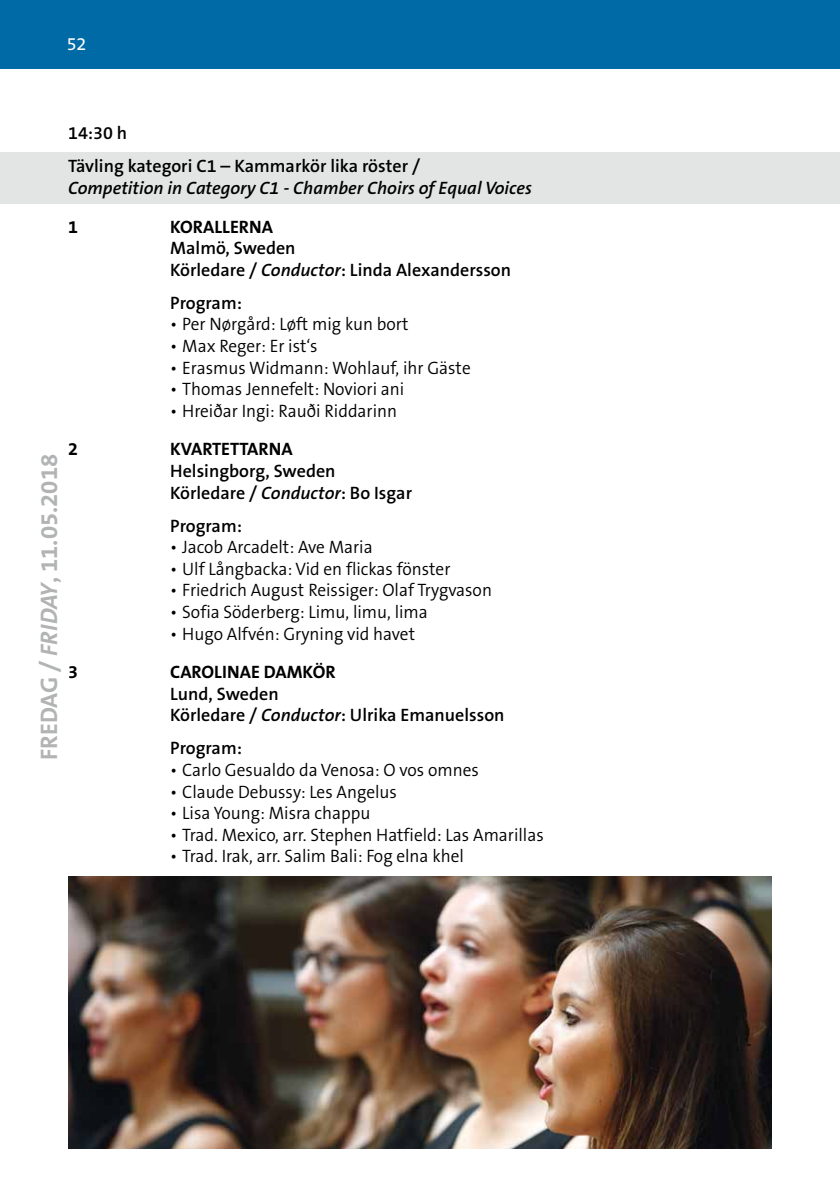
<style>
.page{position:relative;width:840px;height:1191px;background:#fff}
.page>*{position:absolute;margin:0;border:0;box-sizing:border-box;transform-origin:0 0}
.t1{font:700 24px "The Sans B7";color:#b1b3b4}
.t2{font:300 18px "The Sans B4";color:#000;scale:.96 1}
.t3{font:600 18px/21.6px "The Sans B6";color:#000}
.t4{font:italic 600 18px "The Sans B6";color:#000}
.t5{font:700 18px "The Sans B7";color:#000}
.t6{font:18px "The Sans B5 Plain";color:#fff}
.s1{font-style:italic}
</style>
<div class="page">
<div style="left:0;top:0;width:839px;height:68px;background:#006aa7"></div>
<div style="left:0;top:153px;width:839px;height:51px;background:#e3e4e4"></div>
<img style="left:68px;top:876px;width:703px;height:272px">
<hr style="left:839px;top:386px;width:1px;height:51px;background:#e3e4e4">
<p class="t6" style="left:67px;top:35px;width:21px">52</p>
<p class="t3" style="left:68px;top:117px;width:353px;line-height:33px">14:30 h<br>Tävling kategori C1 – Kammarkör lika röster /</p>
<p class="t4" style="left:68px;top:178px;width:465px">Competition in Category C1 - Chamber Choirs of Equal Voices</p>
<p class="t5" style="left:68px;top:217px;width:11px">1</p>
<p class="t5" style="left:170px;top:217px;width:104px">KORALLERNA</p>
<p class="t3" style="left:170px;top:238px;width:342px">Malmö, Sweden<br>Körledare / <span class="s1">Conductor</span>: Linda Alexandersson</p>
<p class="t3" style="left:170px;top:292px;width:73px">Program:</p>
<p class="t2" style="left:170px;top:315px;width:250px">• Per Nørgård: Løft mig kun bort</p>
<p class="t2" style="left:170px;top:336px;width:155px">• Max Reger: Er ist‘s</p>
<p class="t2" style="left:170px;top:358px;width:314px">• Erasmus Widmann: Wohlauf, ihr Gäste</p>
<p class="t2" style="left:170px;top:380px;width:245px">• Thomas Jennefelt: Noviori ani</p>
<p class="t2" style="left:170px;top:401px;width:238px">• Hreiðar Ingi: Rauði Riddarinn</p>
<p class="t5" style="left:68px;top:440px;width:11px">2</p>
<p class="t5" style="left:170px;top:440px;width:124px">KVARTETTARNA</p>
<p class="t3" style="left:170px;top:461px;width:243px">Helsingborg, Sweden<br>Körledare / <span class="s1">Conductor</span>: Bo Isgar</p>
<p class="t3" style="left:170px;top:515px;width:73px">Program:</p>
<p class="t2" style="left:170px;top:538px;width:212px">• Jacob Arcadelt: Ave Maria</p>
<p class="t2" style="left:170px;top:559px;width:293px">• Ulf Långbacka: Vid en flickas fönster</p>
<p class="t2" style="left:170px;top:581px;width:336px">• Friedrich August Reissiger: Olaf Trygvason</p>
<p class="t2" style="left:170px;top:602px;width:270px">• Sofia Söderberg: Limu, limu, lima</p>
<p class="t2" style="left:170px;top:624px;width:256px">• Hugo Alfvén: Gryning vid havet</p>
<p class="t5" style="left:68px;top:662px;width:11px">3</p>
<p class="t5" style="left:170px;top:662px;width:167px">CAROLINAE DAMKÖR</p>
<p class="t3" style="left:170px;top:683px;width:336px">Lund, Sweden<br>Körledare / <span class="s1">Conductor</span>: Ulrika Emanuelsson</p>
<p class="t3" style="left:170px;top:738px;width:73px">Program:</p>
<p class="t2" style="left:170px;top:760px;width:323px">• Carlo Gesualdo da Venosa: O vos omnes</p>
<p class="t2" style="left:170px;top:782px;width:237px">• Claude Debussy: Les Angelus</p>
<p class="t2" style="left:170px;top:803px;width:210px">• Lisa Young: Misra chappu</p>
<p class="t2" style="left:170px;top:825px;width:390px">• Trad. Mexico, arr. Stephen Hatfield: Las Amarillas</p>
<p class="t2" style="left:170px;top:847px;width:307px">• Trad. Irak, arr. Salim Bali: Fog elna khel</p>
<h1 class="t1" style="left:36px;top:760px;width:307px;rotate:-90deg">FREDAG / <span class="s1">FRIDAY</span>, 11.05.2018</h1>
</div>
